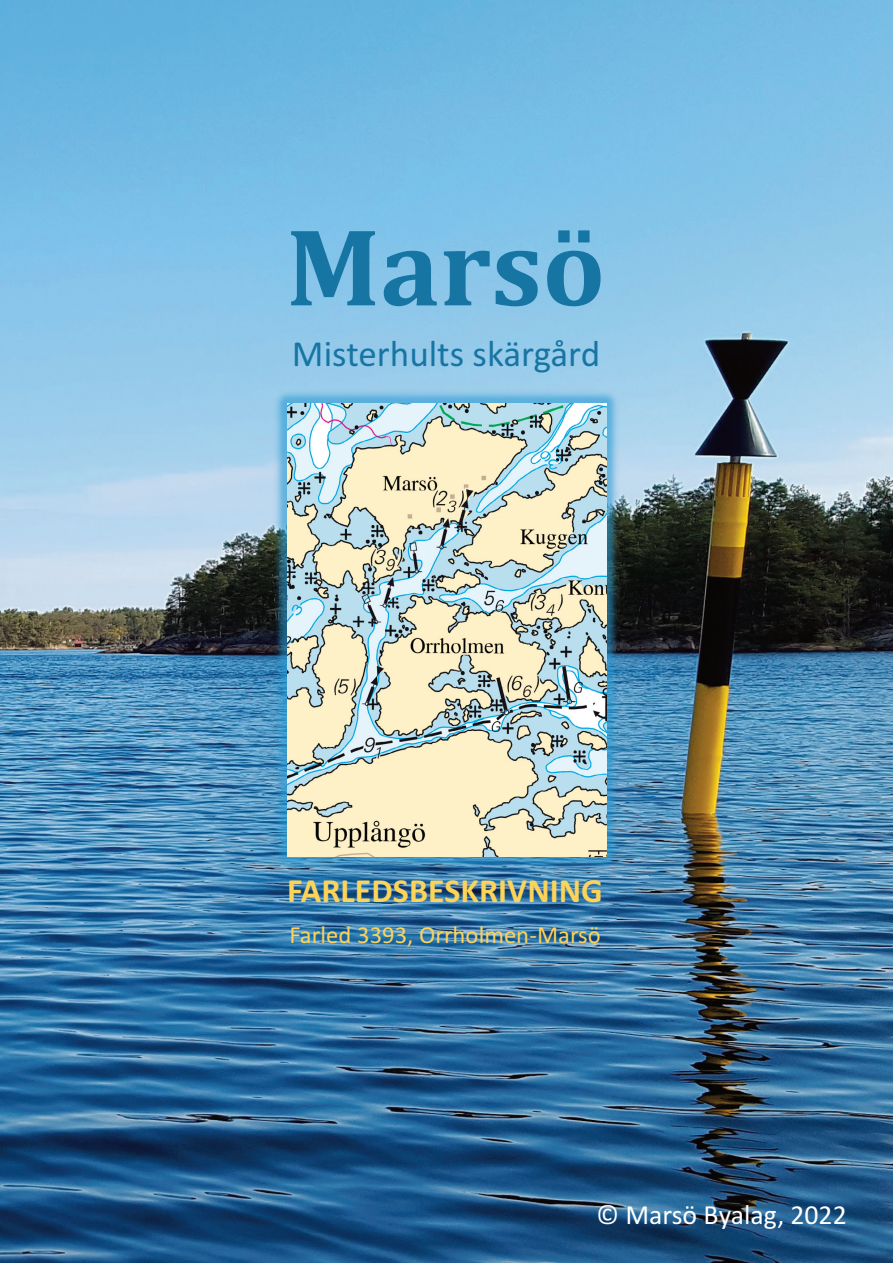
<style>
.page{position:relative;width:893px;height:1263px;background:#fff}
.page>*{position:absolute;margin:0;border:0;box-sizing:border-box;transform-origin:0 0}
.t1{font:700 111.3px "Cambria";color:#1775a3}
.t2{font:37.05px "Calibri";color:#1775a3}
.t3{font:700 33.9px "Calibri";color:#fdd358}
.t4{font:27.75px "Calibri";color:#fff}
.t5{font:24.6px "Calibri";color:#fdd358}
</style>
<div class="page">
<img style="left:0;top:0;width:893px;height:1263px">
<img style="left:270px;top:386px;width:353px;height:487px">
<img style="left:287px;top:404px;width:319px;height:452px">
<p class="t1" style="left:286px;top:189px;width:321px">Marsö</p>
<p class="t2" style="left:292px;top:341px;width:310px">Misterhults skärgård</p>
<p class="t3" style="left:287px;top:871px;width:317px">FARLEDSBESKRIVNING</p>
<p class="t5" style="left:289px;top:926px;width:313px">Farled 3393, Orrholmen-Marsö</p>
<p class="t4" style="left:596px;top:1205px;width:252px">© Marsö Byalag, 2022</p>
</div>
